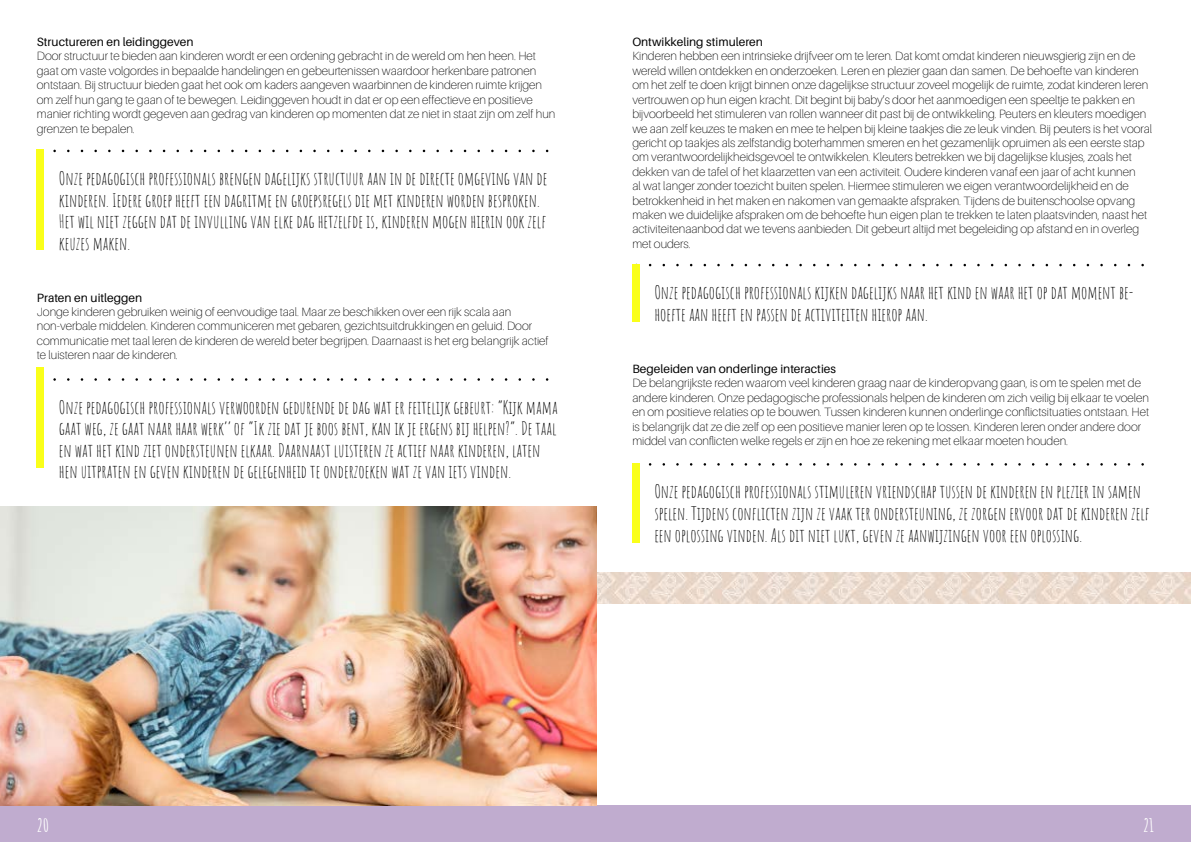
<style>
.page{position:relative;width:1191px;height:842px;background:#fff}
.page>*{position:absolute;margin:0;border:0;box-sizing:border-box;transform-origin:0 0}
.t1{font:18px/21.6px "Amatic SC";color:#000}
.t2{font:700 18px "Amatic SC";color:#fff}
.t3{font:100 12px/14.4px "Aileron";color:#000}
.t4{font:12px "Aileron";color:#000}
</style>
<div class="page">
<div style="left:0;top:805px;width:1191px;height:37px;background:#c0accf"></div>
<img style="left:596px;top:573px;width:595px;height:31px">
<div style="left:37px;top:150px;width:7px;height:100px;background:#faff1a"></div>
<div style="left:37px;top:368px;width:7px;height:100px;background:#faff1a"></div>
<img style="left:0;top:506px;width:596px;height:299px">
<div style="left:632px;top:264px;width:7px;height:57px;background:#faff1a"></div>
<div style="left:632px;top:463px;width:7px;height:79px;background:#faff1a"></div>
<p class="t4" style="left:37px;top:35px;width:158px">Structureren en leidinggeven</p>
<p class="t3" style="left:37px;top:49px;width:520px">Door structuur te bieden aan kinderen wordt er een ordening gebracht in de wereld om hen heen. Het gaat om vaste volgordes in bepaalde handelingen en gebeurtenissen waardoor herkenbare patronen ontstaan. Bij structuur bieden gaat het ook om kaders aangeven waarbinnen de kinderen ruimte krijgen om zelf hun gang te gaan of te bewegen. Leidinggeven houdt in dat er op een effectieve en positieve manier richting wordt gegeven aan gedrag van kinderen op momenten dat ze niet in staat zijn om zelf hun grenzen te bepalen.</p>
<p class="t1" style="left:59px;top:166px;width:490px">Onze pedagogisch professionals brengen dagelijks structuur aan in de directe omgeving van de kinderen. Iedere groep heeft een dagritme en groepsregels die met kinderen worden besproken.<br>Het wil niet zeggen dat de invulling van elke dag hetzelfde is, kinderen mogen hierin ook zelf keuzes maken.</p>
<p class="t4" style="left:37px;top:291px;width:107px">Praten en uitleggen</p>
<p class="t3" style="left:37px;top:305px;width:513px">Jonge kinderen gebruiken weinig of eenvoudige taal. Maar ze beschikken over een rijk scala aan non-verbale middelen. Kinderen communiceren met gebaren, gezichtsuitdrukkingen en geluid. Door communicatie met taal leren de kinderen de wereld beter begrijpen. Daarnaast is het erg belangrijk actief te luisteren naar de kinderen.</p>
<p class="t1" style="left:59px;top:395px;width:500px">Onze pedagogisch professionals verwoorden gedurende de dag wat er feitelijk gebeurt: “Kijk mama gaat weg, ze gaat naar haar werk’’ of ”Ik zie dat je boos bent, kan ik je ergens bij helpen?”. De taal en wat het kind ziet ondersteunen elkaar. Daarnaast luisteren ze actief naar kinderen, laten hen uitpraten en geven kinderen de gelegenheid te onderzoeken wat ze van iets vinden.</p>
<p class="t4" style="left:632px;top:35px;width:132px">Ontwikkeling stimuleren</p>
<p class="t3" style="left:632px;top:49px;width:521px">Kinderen hebben een intrinsieke drijfveer om te leren. Dat komt omdat kinderen nieuwsgierig zijn en de wereld willen ontdekken en onderzoeken. Leren en plezier gaan dan samen. De behoefte van kinderen om het zelf te doen krijgt binnen onze dagelijkse structuur zoveel mogelijk de ruimte, zodat kinderen leren vertrouwen op hun eigen kracht. Dit begint bij baby’s door het aanmoedigen een speeltje te pakken en bijvoorbeeld het stimuleren van rollen wanneer dit past bij de ontwikkeling. Peuters en kleuters moedigen we aan zelf keuzes te maken en mee te helpen bij kleine taakjes die ze leuk vinden. Bij peuters is het vooral gericht op taakjes als zelfstandig boterhammen smeren en het gezamenlijk opruimen als een eerste stap om verantwoordelijkheidsgevoel te ontwikkelen. Kleuters betrekken we bij dagelijkse klusjes, zoals het dekken van de tafel of het klaarzetten van een activiteit. Oudere kinderen vanaf een jaar of acht kunnen<br>al wat langer zonder toezicht buiten spelen. Hiermee stimuleren we eigen verantwoordelijkheid en de betrokkenheid in het maken en nakomen van gemaakte afspraken. Tijdens de buitenschoolse opvang maken we duidelijke afspraken om de behoefte hun eigen plan te trekken te laten plaatsvinden, naast het activiteitenaanbod dat we tevens aanbieden. Dit gebeurt altijd met begeleiding op afstand en in overleg met ouders.</p>
<h1 class="t1" style="left:654px;top:281px;width:480px">Onze pedagogisch professionals kijken dagelijks naar het kind en waar het op dat moment be&shy;hoefte aan heeft en passen de activiteiten hierop aan.</h1>
<p class="t4" style="left:632px;top:362px;width:205px">Begeleiden van onderlinge interacties</p>
<p class="t3" style="left:632px;top:376px;width:518px">De belangrijkste reden waarom veel kinderen graag naar de kinderopvang gaan, is om te spelen met de andere kinderen. Onze pedagogische professionals helpen de kinderen om zich veilig bij elkaar te voelen en om positieve relaties op te bouwen. Tussen kinderen kunnen onderlinge conflictsituaties ontstaan. Het is belangrijk dat ze die zelf op een positieve manier leren op te lossen. Kinderen leren onder andere door middel van conflicten welke regels er zijn en hoe ze rekening met elkaar moeten houden.</p>
<p class="t1" style="left:654px;top:480px;width:497px">Onze pedagogisch professionals stimuleren vriendschap tussen de kinderen en plezier in samen spelen. Tijdens conflicten zijn ze vaak ter ondersteuning, ze zorgen ervoor dat de kinderen zelf een oplossing vinden. Als dit niet lukt, geven ze aanwijzingen voor een oplossing.</p>
<h1 class="t2" style="left:37px;top:811px;width:13px">20</h1>
<h1 class="t2" style="left:1143px;top:811px;width:13px">21</h1>
</div>
